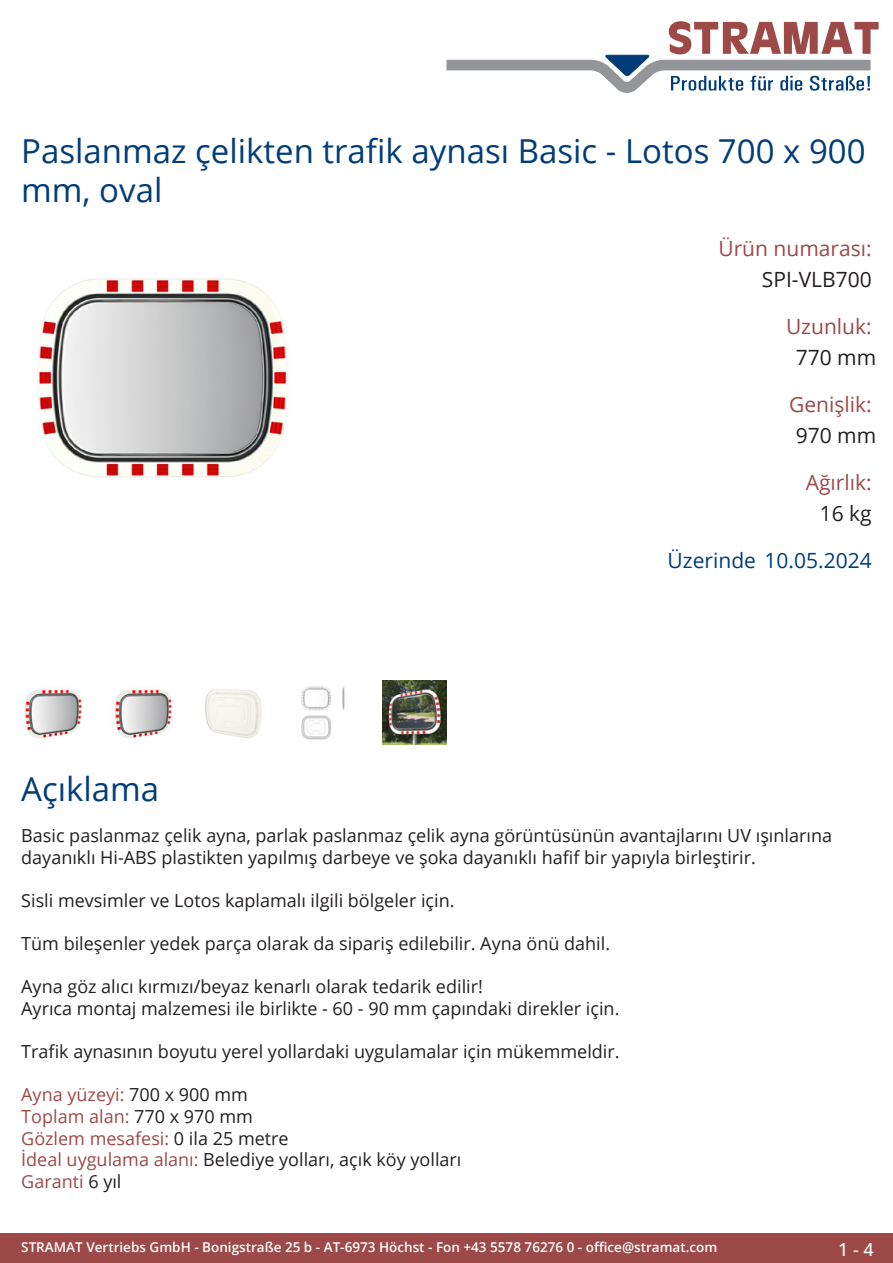
<style>
.page{position:relative;width:893px;height:1263px;background:#fff}
.page>*{position:absolute;margin:0;border:0;box-sizing:border-box;transform-origin:0 0}
.Produkttitel{font:33px/39.6px "Open Sans";color:#003d78}
.TechDaten_Überschrif{font:21px "Open Sans";color:#9c4948}
.TechDaten_Inhalt{font:21px "Open Sans";color:#231f20}
.Erstellungsdatum{font:21px "Open Sans";color:#003d78}
.Beschreibung_Text{font:18px/21.6px "Open Sans";color:#231f20}
.Beschreibung_Text-2{font:18px/21.6px "Open Sans";color:#9c4948}
.t1{font:500 18px "Open Sans";color:#fff}
.t2{font:600 13.5px "Open Sans";color:#fff}
.s1{color:#231f20}
</style>
<div class="page">
<div style="left:0;top:1233px;width:893px;height:30px;background:#9c4948"></div>
<svg style="left:446px;top:21px;width:433px;height:72px"></svg>
<img style="left:37px;top:278px;width:251px;height:200px">
<img style="left:25px;top:689px;width:57px;height:50px">
<img style="left:115px;top:689px;width:57px;height:50px">
<img style="left:205px;top:689px;width:57px;height:49px">
<img style="left:301px;top:686px;width:44px;height:54px">
<img style="left:383px;top:680px;width:63px;height:64px">
<p class="Produkttitel" style="left:21px;top:130px;width:846px">Paslanmaz çelikten trafik aynası Basic - Lotos 700 x 900 mm, oval</p>
<p class="TechDaten_Überschrif" style="left:718px;top:234px;width:155px">Ürün numarası:</p>
<p class="TechDaten_Inhalt" style="left:762px;top:265px;width:111px">SPI-VLB700</p>
<p class="TechDaten_Überschrif" style="left:786px;top:312px;width:87px">Uzunluk:</p>
<p class="TechDaten_Inhalt" style="left:796px;top:343px;width:82px">770 mm</p>
<p class="TechDaten_Überschrif" style="left:789px;top:390px;width:84px">Genişlik:</p>
<p class="TechDaten_Inhalt" style="left:796px;top:421px;width:82px">970 mm</p>
<p class="TechDaten_Überschrif" style="left:806px;top:468px;width:67px">Ağırlık:</p>
<p class="TechDaten_Inhalt" style="left:820px;top:499px;width:54px">16 kg</p>
<p class="Erstellungsdatum" style="left:668px;top:546px;width:206px">Üzerinde 10.05.2024</p>
<p class="Produkttitel" style="left:21px;top:768px;width:140px">Açıklama</p>
<p class="Beschreibung_Text" style="left:21px;top:824px;width:812px">Basic paslanmaz çelik ayna, parlak paslanmaz çelik ayna görüntüsünün avantajlarını UV ışınlarına dayanıklı Hi-ABS plastikten yapılmış darbeye ve şoka dayanıklı hafif bir yapıyla birleştirir.</p>
<p class="Beschreibung_Text" style="left:21px;top:889px;width:435px">Sisli mevsimler ve Lotos kaplamalı ilgili bölgeler için.</p>
<p class="Beschreibung_Text" style="left:21px;top:932px;width:590px">Tüm bileşenler yedek parça olarak da sipariş edilebilir. Ayna önü dahil.</p>
<p class="Beschreibung_Text" style="left:21px;top:975px;width:600px">Ayna göz alıcı kırmızı/beyaz kenarlı olarak tedarik edilir!<br>Ayrıca montaj malzemesi ile birlikte - 60 - 90 mm çapındaki direkler için.</p>
<p class="Beschreibung_Text" style="left:21px;top:1040px;width:600px">Trafik aynasının boyutu yerel yollardaki uygulamalar için mükemmeldir.</p>
<p class="Beschreibung_Text-2" style="left:21px;top:1083px;width:442px">Ayna yüzeyi: <span class="s1">700 x 900 mm<br></span>Toplam alan: <span class="s1">770 x 970 mm<br></span>Gözlem mesafesi: <span class="s1">0 ila 25 metre<br></span>İdeal uygulama alanı: <span class="s1">Belediye yolları, açık köy yolları<br></span>Garanti <span class="s1">6 yıl</span></p>
<p class="t2" style="left:21px;top:1238px;width:698px">STRAMAT Vertriebs GmbH - Bonigstraße 25 b - AT-6973 Höchst - Fon +43 5578 76276 0 - office@stramat.com</p>
<p class="t1" style="left:838px;top:1237px;width:37px">1 - 4</p>
</div>
